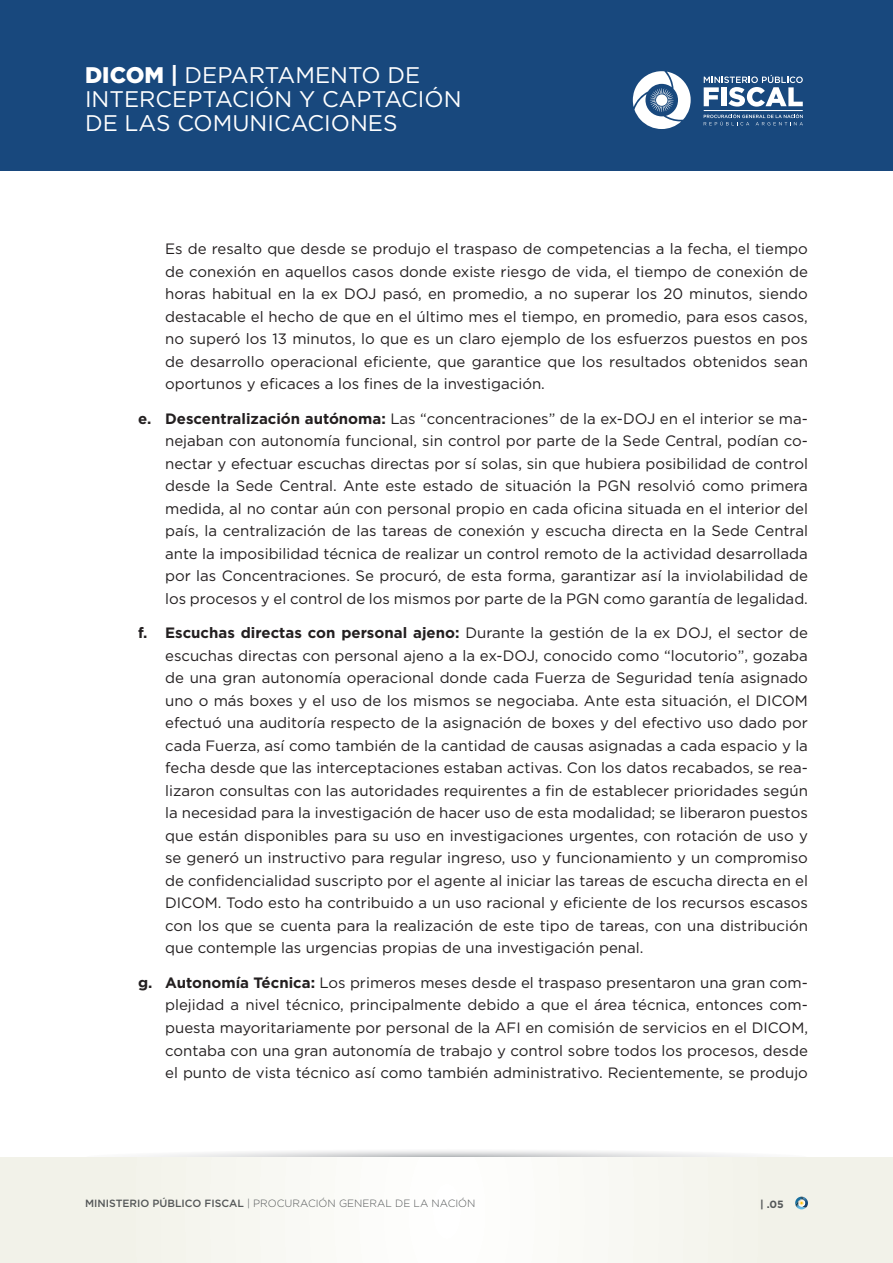
<style>
.page{position:relative;width:893px;height:1263px;background:#fff}
.page>*{position:absolute;margin:0;border:0;box-sizing:border-box;transform-origin:0 0}
.t1{font:22.65px/24.2px "Gotham";color:#fff}
.t2{font:15px/22.5px "Gotham";color:#231f20;text-align:justify}
.t3{font:300 10.5px "Gotham";color:#545758}
.t4{font:700 10.5px "Gotham";color:#555859}
.s1{font-weight:900}
.s2{font-weight:700}
.s3{font-weight:500}
</style>
<div class="page">
<div style="left:0;top:0;width:893px;height:170px;background:#18487d"></div>
<svg style="left:633px;top:71px;width:58px;height:58px"></svg>
<div style="left:656px;top:94px;width:11px;height:12px;background:#fff;border-radius:50%"></div>
<hr style="left:704px;top:110px;width:99px;height:1px;background:#fff">
<svg style="left:704px;top:114px;width:99px;height:11px"></svg>
<svg style="left:704px;top:75px;width:99px;height:32px"></svg>
<svg style="left:87px;top:1151px;width:719px;height:7px"></svg>
<div style="left:0;top:1158px;width:893px;height:105px;background:linear-gradient(to right,#f7f7f1,#f7f7f1)"></div>
<svg style="left:795px;top:1197px;width:13px;height:12px"></svg>
<h1 class="t1" style="left:85px;top:62px;width:378px"><span class="s1">DICOM</span> <span class="s2">|</span> DEPARTAMENTO DE<br>INTERCEPTACIÓN Y CAPTACIÓN<br>DE LAS COMUNICACIONES</h1>
<p class="t2" style="left:165px;top:237px;width:644px">Es de resalto que desde se produjo el traspaso de competencias a la fecha, el tiempo de conexión en aquellos casos donde existe riesgo de vida, el tiempo de conexión de horas habitual en la ex DOJ pasó, en promedio, a no superar los 20 minutos, siendo destacable el hecho de que en el último mes el tiempo, en promedio, para esos casos, no superó los 13 minutos, lo que es un claro ejemplo de los esfuerzos puestos en pos de desarrollo operacional eficiente, que garantice que los resultados obtenidos sean oportunos y eficaces a los fines de la investigación.</p>
<p class="t2" style="left:165px;top:407px;width:644px;text-indent:-27px"><span class="s2">e. Descentralización autónoma:</span> Las “concentraciones” de la ex-DOJ en el interior se ma&shy;nejaban con autonomía funcional, sin control por parte de la Sede Central, podían co&shy;nectar y efectuar escuchas directas por sí solas, sin que hubiera posibilidad de control desde la Sede Central. Ante este estado de situación la PGN resolvió como primera medida, al no contar aún con personal propio en cada oficina situada en el interior del país, la centralización de las tareas de conexión y escucha directa en la Sede Central ante la imposibilidad técnica de realizar un control remoto de la actividad desarrollada por las Concentraciones. Se procuró, de esta forma, garantizar así la inviolabilidad de los procesos y el control de los mismos por parte de la PGN como garantía de legalidad.</p>
<p class="t2" style="left:165px;top:621px;width:644px;text-indent:-27px"><span class="s2">f. Escuchas directas con personal ajeno:</span> Durante la gestión de la ex DOJ, el sector de escuchas directas con personal ajeno a la ex-DOJ, conocido como “locutorio”, gozaba de una gran autonomía operacional donde cada Fuerza de Seguridad tenía asignado uno o más boxes y el uso de los mismos se negociaba. Ante esta situación, el DICOM efectuó una auditoría respecto de la asignación de boxes y del efectivo uso dado por cada Fuerza, así como también de la cantidad de causas asignadas a cada espacio y la fecha desde que las interceptaciones estaban activas. Con los datos recabados, se rea&shy;lizaron consultas con las autoridades requirentes a fin de establecer prioridades según la necesidad para la investigación de hacer uso de esta modalidad; se liberaron puestos que están disponibles para su uso en investigaciones urgentes, con rotación de uso y se generó un instructivo para regular ingreso, uso y funcionamiento y un compromiso de confidencialidad suscripto por el agente al iniciar las tareas de escucha directa en el DICOM. Todo esto ha contribuido a un uso racional y eficiente de los recursos escasos con los que se cuenta para la realización de este tipo de tareas, con una distribución que contemple las urgencias propias de una investigación penal.</p>
<p class="t2" style="left:165px;top:971px;width:644px;text-indent:-27px"><span class="s2">g. Autonomía Técnica:</span> Los primeros meses desde el traspaso presentaron una gran com&shy;plejidad a nivel técnico, principalmente debido a que el área técnica, entonces com&shy;puesta mayoritariamente por personal de la AFI en comisión de servicios en el DICOM, contaba con una gran autonomía de trabajo y control sobre todos los procesos, desde el punto de vista técnico así como también administrativo. Recientemente, se produjo</p>
<p class="t3" style="left:85px;top:1197px;width:392px"><span class="s3">MINISTERIO PÚBLICO FISCAL</span> | PROCURACIÓN GENERAL DE LA NACIÓN</p>
<p class="t4" style="left:760px;top:1197px;width:25px">| .05</p>
</div>
